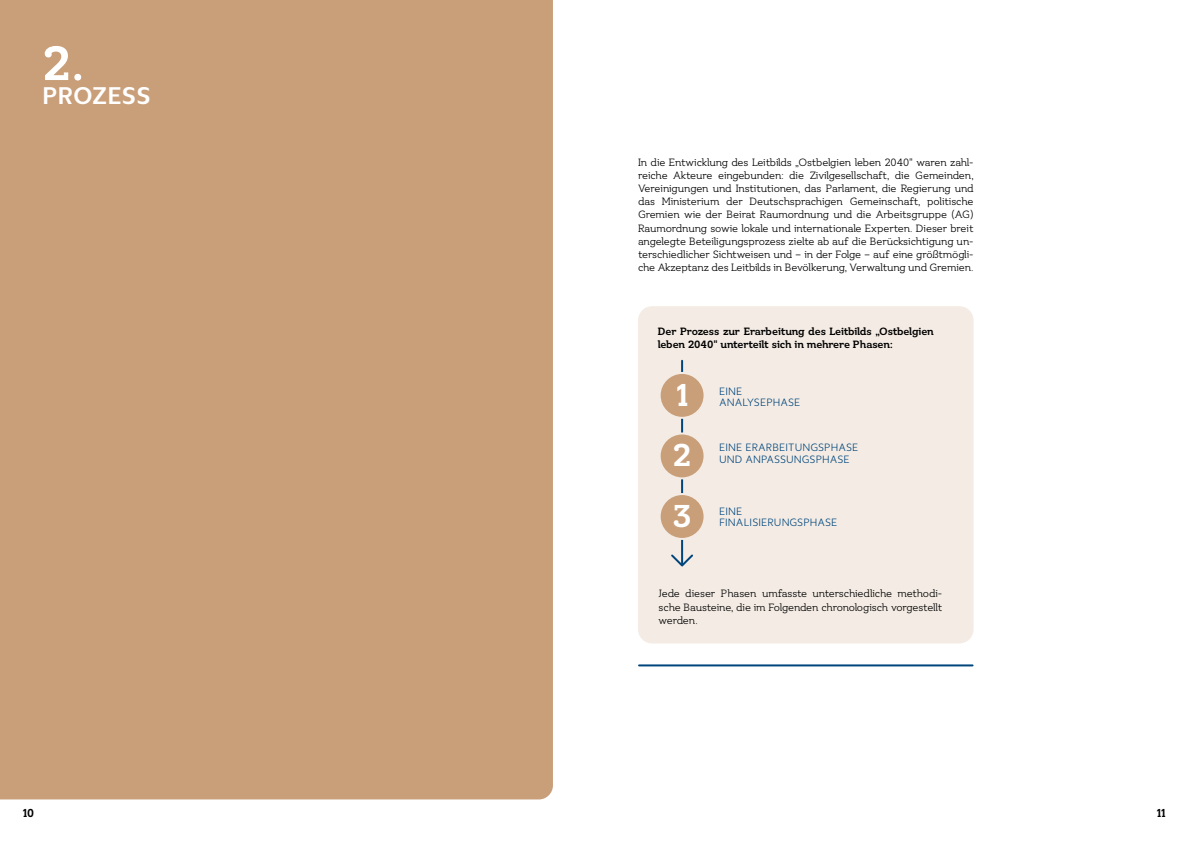
<style>
.page{position:relative;width:1191px;height:842px;background:#fff}
.page>*{position:absolute;margin:0;border:0;box-sizing:border-box;transform-origin:0 0}
.t1{font:700 50px "Ostbe Serif";color:#fff}
.t2{font:700 32.8px/60.5px "Ostbe Serif";color:#fff}
.t3{font:700 25px "Ostbe Sans";color:#fff}
.t4{font:700 12px "Ostbe Serif";color:#000}
.t5{font:11px/13.2px "Ostbe Serif";letter-spacing:-.02em;color:#000;text-align:justify}
.t6{font:700 11px/13.2px "Ostbe Serif";letter-spacing:-.01em;color:#000}
.t7{font:11px/11.2px "Ostbe Sans";letter-spacing:.01em;color:#00457c}
</style>
<div class="page">
<div style="left:0;top:0;width:553px;height:799px;background:#c99f7a"></div>
<div style="left:638px;top:306px;width:335px;height:337px;background:#f4ece4;border-radius:14px"></div>
<hr style="left:681px;top:361px;width:2px;height:204px;background:#00457c">
<div style="left:659px;top:433px;width:45px;height:45px;background:#c99f7a;border-radius:50%"></div>
<div style="left:658px;top:432px;width:47px;height:47px;border:2px solid #f4ece4;border-radius:50%"></div>
<div style="left:659px;top:494px;width:45px;height:45px;background:#c99f7a;border-radius:50%"></div>
<div style="left:658px;top:493px;width:47px;height:47px;border:2px solid #f4ece4;border-radius:50%"></div>
<div style="left:659px;top:373px;width:45px;height:45px;background:#c99f7a;border-radius:50%"></div>
<div style="left:658px;top:372px;width:47px;height:47px;border:2px solid #f4ece4;border-radius:50%"></div>
<svg style="left:671px;top:553px;width:22px;height:14px"></svg>
<hr style="left:639px;top:664px;width:333px;height:2px;background:#00457c">
<h1 class="t1" style="left:43px;top:35px;width:43px">2.</h1>
<h3 class="t3" style="left:43px;top:81px;width:110px">PROZESS</h3>
<p class="t5" style="left:638px;top:156px;width:337px">In die Entwicklung des Leitbilds „Ostbelgien leben 2040" waren zahl&shy;reiche Akteure eingebunden: die Zivilgesellschaft, die Gemeinden, Vereinigungen und Institutionen, das Parlament, die Regierung und das Ministerium der Deutschsprachigen Gemeinschaft, politische Gremien wie der Beirat Raumordnung und die Arbeitsgruppe (AG)<br>Raumordnung sowie lokale und internationale Experten. Dieser breit angelegte Beteiligungsprozess zielte ab auf die Berücksichtigung un&shy;terschiedlicher Sichtweisen und – in der Folge – auf eine größtmögli&shy;che Akzeptanz des Leitbilds in Bevölkerung, Verwaltung und Gremien.</p>
<p class="t6" style="left:658px;top:325px;width:277px">Der Prozess zur Erarbeitung des Leitbilds „Ostbelgien leben 2040" unterteilt sich in mehrere Phasen:</p>
<p class="t7" style="left:719px;top:386px;width:83px">EINE<br>ANALYSEPHASE</p>
<p class="t7" style="left:719px;top:443px;width:141px">EINE ERARBEITUNGSPHASE<br>UND ANPASSUNGSPHASE</p>
<h2 class="t2" style="left:676px;top:366px;width:13px">1</h2>
<h2 class="t2" style="left:673px;top:426px;width:20px">2<br>3</h2>
<p class="t7" style="left:719px;top:506px;width:120px">EINE<br>FINALISIERUNGSPHASE</p>
<p class="t5" style="left:658px;top:588px;width:285px">Jede dieser Phasen umfasste unterschiedliche methodi&shy;sche Bausteine, die im Folgenden chronologisch vorgestellt werden.</p>
<p class="t4" style="left:23px;top:806px;width:13px">10</p>
<p class="t4" style="left:1157px;top:806px;width:10px">11</p>
</div>
